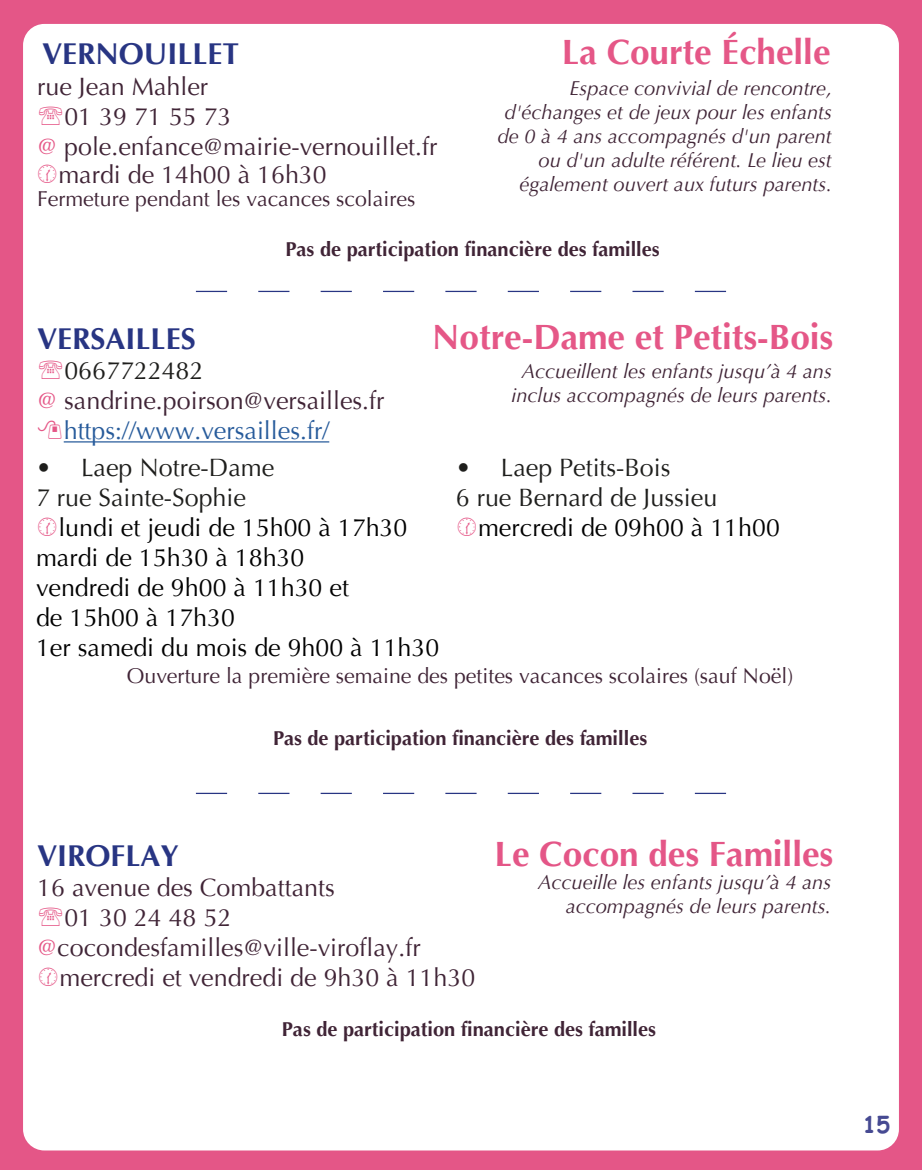
<style>
.page{position:relative;width:922px;height:1170px;background:#fff}
.page>*{position:absolute;margin:0;border:0;box-sizing:border-box;transform-origin:0 0}
.t1{font:700 35px "Optima";color:#e55787}
.t2{font:700 35px "Optima";color:#e45687}
.t3{font:700 30px "Optima";color:#283583}
.t4{font:25px "Optima";color:#402436}
.t5{font:25px/30px "Optima";color:#000}
.t6{font:25px/30px "Optima";color:#1e1e1c}
.t7{font:25px "Optima";color:#275b9b}
.t8{font:700 22.5px "Comic Sans MS";color:#464a92}
.t9{font:21.25px "Optima";color:#402436}
.t10{font:italic 20px/24px "Optima";color:#402436;text-align:right}
.t11{font:700 20px "Optima";color:#402436}
.s1{color:#e55787}
</style>
<div class="page">
<div style="left:0;top:0;width:921px;height:1169px;background:#e45687"></div>
<div style="left:23px;top:24px;width:875px;height:1126px;background:#fff;border-radius:21px"></div>
<hr style="left:64px;top:441px;width:265px;height:1px;background:#275b9b">
<svg style="left:196px;top:291px;width:529px;height:1px"></svg>
<svg style="left:196px;top:792px;width:529px;height:2px"></svg>
<h1 class="t1" style="left:561px;top:32px;width:270px">La Courte Échelle</h1>
<h2 class="t3" style="left:42px;top:37px;width:198px">VERNOUILLET</h2>
<p class="t4" style="left:37px;top:72px;width:172px">rue Jean Mahler</p>
<p class="t4" style="left:64px;top:102px;width:168px">01 39 71 55 73</p>
<p class="t4" style="left:37px;top:132px;width:401px"><span class="s1">@</span> pole.enfance@mairie-vernouillet.fr</p>
<p class="t9" style="left:37px;top:186px;width:379px">Fermeture pendant les vacances scolaires</p>
<p class="t11" style="left:285px;top:238px;width:375px">Pas de participation financière des familles</p>
<p class="t10" style="left:497px;top:76px;width:336px">Espace convivial de rencontre, d'échanges et de jeux pour les enfants de 0 à 4 ans accompagnés d'un parent ou d'un adulte référent. Le lieu est également ouvert aux futurs parents.</p>
<p class="t4" style="left:58px;top:160px;width:270px">mardi de 14h00 à 16h30</p>
<h2 class="t3" style="left:37px;top:322px;width:160px">VERSAILLES</h2>
<h1 class="t1" style="left:432px;top:317px;width:402px">Notre-Dame et Petits-Bois</h1>
<p class="t6" style="left:64px;top:356px;width:140px">0667722482</p>
<p class="t4" style="left:37px;top:386px;width:349px"><span class="s1">@</span> sandrine.poirson@versailles.fr</p>
<p class="t7" style="left:64px;top:416px;width:267px">https://www.versailles.fr/</p>
<p class="t10" style="left:511px;top:359px;width:322px;text-align:center">Accueillent les enfants jusqu’à 4 ans inclus accompagnés de leurs parents.</p>
<p class="t6" style="left:36px;top:453px;width:240px">• Laep Notre-Dame<br>7 rue Sainte-Sophie</p>
<p class="t5" style="left:36px;top:513px;width:404px;text-indent:22px">lundi et jeudi de 15h00 à 17h30 mardi de 15h30 à 18h30<br>vendredi de 9h00 à 11h30 et<br>de 15h00 à 17h30<br>1er samedi du mois de 9h00 à 11h30</p>
<p class="t6" style="left:455px;top:453px;width:263px">• Laep Petits-Bois<br>6 rue Bernard de Jussieu</p>
<p class="t5" style="left:478px;top:513px;width:303px">mercredi de 09h00 à 11h00</p>
<p class="t9" style="left:127px;top:663px;width:667px">Ouverture la première semaine des petites vacances scolaires (sauf Noël)</p>
<p class="t11" style="left:273px;top:727px;width:375px">Pas de participation financière des familles</p>
<h2 class="t3" style="left:37px;top:838px;width:143px">VIROFLAY</h2>
<h1 class="t2" style="left:494px;top:834px;width:340px">Le Cocon des Familles</h1>
<p class="t4" style="left:37px;top:873px;width:299px">16 avenue des Combattants</p>
<p class="t4" style="left:64px;top:903px;width:168px">01 30 24 48 52</p>
<p class="t4" style="left:37px;top:933px;width:385px"><span class="s1">@</span>cocondesfamilles@ville-viroflay.fr</p>
<p class="t4" style="left:59px;top:963px;width:417px">mercredi et vendredi de 9h30 à 11h30</p>
<p class="t11" style="left:282px;top:1017px;width:375px">Pas de participation financière des familles</p>
<p class="t10" style="left:538px;top:870px;width:294px">Accueille les enfants jusqu’à 4 ans accompagnés de leurs parents.</p>
<p class="t8" style="left:862px;top:1108px;width:29px">15</p>
</div>
